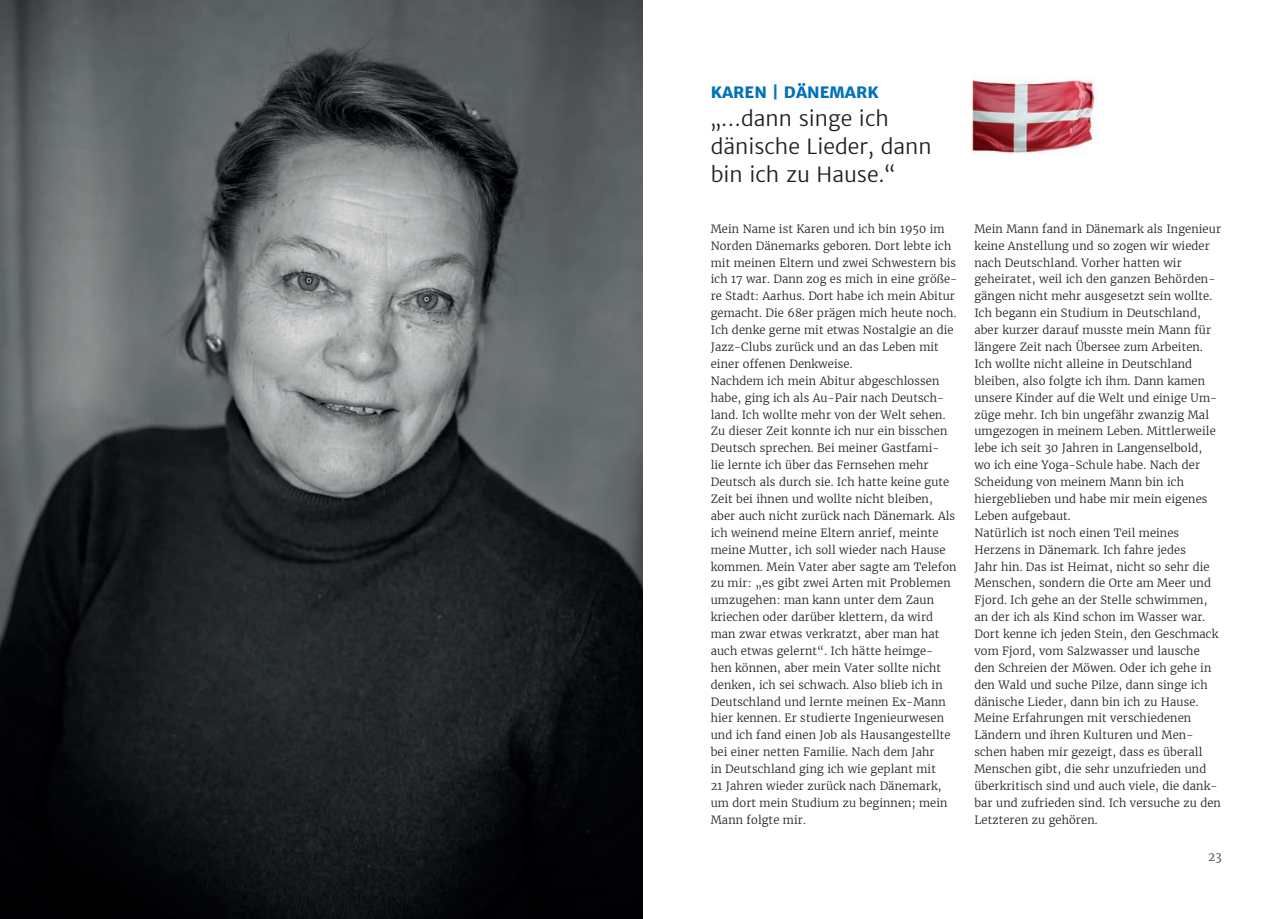
<style>
.page{position:relative;width:1285px;height:919px;background:#fff}
.page>*{position:absolute;margin:0;border:0;box-sizing:border-box;transform-origin:0 0}
.t1{font:300 21px/28px "Merriweather Sans";color:#231f20}
.t2{font:800 15.75px "Merriweather Sans";color:#0072bc}
.t3{font:300 12px "Merriweather";color:#3e3e3f}
.t4{font:300 11.25px/16.8px "Merriweather";letter-spacing:.01em;color:#231f20}
</style>
<div class="page">
<img style="left:0;top:0;width:642px;height:918px">
<img style="left:972px;top:79px;width:123px;height:75px">
<h2 class="t2" style="left:710px;top:82px;width:169px">KAREN | DÄNEMARK</h2>
<h1 class="t1" style="left:710px;top:104px;width:222px">„…dann singe ich dänische Lieder, dann bin ich zu Hause.“</h1>
<p class="t4" style="left:710px;top:220px;width:248px">Mein Name ist Karen und ich bin 1950 im Norden Dänemarks geboren. Dort lebte ich mit meinen Eltern und zwei Schwestern bis ich 17 war. Dann zog es mich in eine größe&shy;re Stadt: Aarhus. Dort habe ich mein Abitur gemacht. Die 68er prägen mich heute noch.<br>Ich denke gerne mit etwas Nostalgie an die Jazz-Clubs zurück und an das Leben mit einer offenen Denkweise.<br>Nachdem ich mein Abitur abgeschlossen habe, ging ich als Au-Pair nach Deutsch&shy;land. Ich wollte mehr von der Welt sehen.<br>Zu dieser Zeit konnte ich nur ein bisschen Deutsch sprechen. Bei meiner Gastfami-<br>lie lernte ich über das Fernsehen mehr Deutsch als durch sie. Ich hatte keine gute Zeit bei ihnen und wollte nicht bleiben, aber auch nicht zurück nach Dänemark. Als ich weinend meine Eltern anrief, meinte meine Mutter, ich soll wieder nach Hause kommen. Mein Vater aber sagte am Telefon zu mir: „es gibt zwei Arten mit Problemen umzugehen: man kann unter dem Zaun kriechen oder darüber klettern, da wird man zwar etwas verkratzt, aber man hat auch etwas gelernt“. Ich hätte heimge-<br>hen können, aber mein Vater sollte nicht denken, ich sei schwach. Also blieb ich in Deutschland und lernte meinen Ex-Mann hier kennen. Er studierte Ingenieurwesen und ich fand einen Job als Hausangestellte bei einer netten Familie. Nach dem Jahr<br>in Deutschland ging ich wie geplant mit<br>21 Jahren wieder zurück nach Dänemark, um dort mein Studium zu beginnen; mein Mann folgte mir.</p>
<p class="t4" style="left:974px;top:220px;width:248px">Mein Mann fand in Dänemark als Ingenieur keine Anstellung und so zogen wir wieder nach Deutschland. Vorher hatten wir geheiratet, weil ich den ganzen Behörden&shy;gängen nicht mehr ausgesetzt sein wollte.<br>Ich begann ein Studium in Deutschland, aber kurzer darauf musste mein Mann für längere Zeit nach Übersee zum Arbeiten.<br>Ich wollte nicht alleine in Deutschland bleiben, also folgte ich ihm. Dann kamen unsere Kinder auf die Welt und einige Um&shy;züge mehr. Ich bin ungefähr zwanzig Mal umgezogen in meinem Leben. Mittlerweile lebe ich seit 30 Jahren in Langenselbold, wo ich eine Yoga-Schule habe. Nach der Scheidung von meinem Mann bin ich hiergeblieben und habe mir mein eigenes Leben aufgebaut.<br>Natürlich ist noch einen Teil meines Herzens in Dänemark. Ich fahre jedes<br>Jahr hin. Das ist Heimat, nicht so sehr die Menschen, sondern die Orte am Meer und Fjord. Ich gehe an der Stelle schwimmen, an der ich als Kind schon im Wasser war.<br>Dort kenne ich jeden Stein, den Geschmack vom Fjord, vom Salzwasser und lausche den Schreien der Möwen. Oder ich gehe in den Wald und suche Pilze, dann singe ich dänische Lieder, dann bin ich zu Hause.<br>Meine Erfahrungen mit verschiedenen Ländern und ihren Kulturen und Men&shy;schen haben mir gezeigt, dass es überall Menschen gibt, die sehr unzufrieden und überkritisch sind und auch viele, die dank&shy;bar und zufrieden sind. Ich versuche zu den Letzteren zu gehören.</p>
<p class="t3" style="left:1207px;top:848px;width:15px">23</p>
</div>
